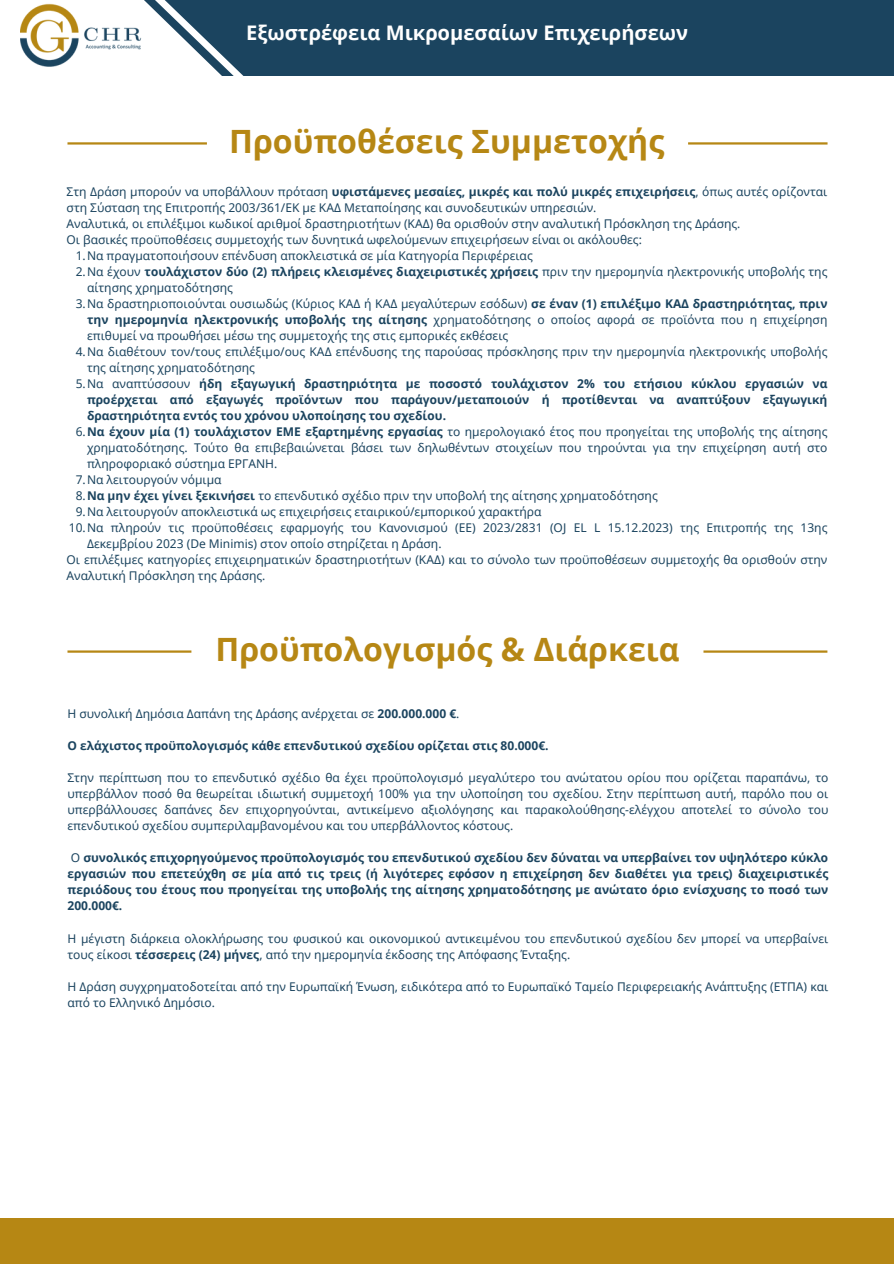
<style>
.page{position:relative;width:894px;height:1264px;background:#fff}
.page>*{position:absolute;margin:0;border:0;box-sizing:border-box;transform-origin:0 0}
.t1{font:700 32.1px "Noto Sans";color:#b68714}
.t2{font:700 20.1px "Noto Sans";color:#fff}
.t3{font:12px/16px "Noto Sans";color:#1b445f}
.t4{font:700 12px/16px "Noto Sans";color:#1b445f;text-align:justify}
.s1{font-weight:700}
.s2{font-weight:400}
</style>
<div class="page">
<div style="left:0;top:1217px;width:893px;height:46px;background:#b68714"></div>
<div style="left:29px;top:0;width:864px;height:76px;background:#1b445f"></div>
<svg style="left:20px;top:0;width:224px;height:145px"></svg>
<hr style="left:688px;top:142px;width:139px;height:2px;background:#b68714">
<hr style="left:67px;top:142px;width:140px;height:2px;background:#b68714">
<hr style="left:703px;top:650px;width:124px;height:2px;background:#b68714">
<hr style="left:67px;top:650px;width:124px;height:2px;background:#b68714">
<p class="t2" style="left:246px;top:19px;width:443px">Εξωστρέφεια Μικρομεσαίων Επιχειρήσεων</p>
<p class="t1" style="left:229px;top:119px;width:436px">Προϋποθέσεις Συμμετοχής</p>
<p class="t3" style="left:67px;top:183px;width:762px">Στη Δράση μπορούν να υποβάλλουν πρόταση <span class="s1">υφιστάμενες μεσαίες, μικρές και πολύ μικρές επιχειρήσεις</span>, όπως αυτές ορίζονται στη Σύσταση της Επιτροπής 2003/361/ΕΚ με ΚΑΔ Μεταποίησης και συνοδευτικών υπηρεσιών.</p>
<p class="t3" style="left:67px;top:215px;width:675px">Αναλυτικά, οι επιλέξιμοι κωδικοί αριθμοί δραστηριοτήτων (ΚΑΔ) θα ορισθούν στην αναλυτική Πρόσκληση της Δράσης.</p>
<h2 class="t3" style="left:67px;top:231px;width:576px">Οι βασικές προϋποθέσεις συμμετοχής των δυνητικά ωφελούμενων επιχειρήσεων είναι οι ακόλουθες:</h2>
<h1 class="t3" style="left:76px;top:247px;width:458px">1.Να πραγματοποιήσουν επένδυση αποκλειστικά σε μία Κατηγορία Περιφέρειας</h1>
<p class="t3" style="left:87px;top:263px;width:741px;text-indent:-11px">2.Να έχουν <span class="s1">τουλάχιστον δύο (2) πλήρεις κλεισμένες διαχειριστικές χρήσεις</span> πριν την ημερομηνία ηλεκτρονικής υποβολής της αίτησης χρηματοδότησης</p>
<p class="t3" style="left:87px;top:295px;width:741px;text-align:justify;text-indent:-11px">3.Να δραστηριοποιούνται ουσιωδώς (Κύριος ΚΑΔ ή ΚΑΔ μεγαλύτερων εσόδων) <span class="s1">σε έναν (1) επιλέξιμο ΚΑΔ δραστηριότητας, πριν την ημερομηνία ηλεκτρονικής υποβολής της αίτησης</span> χρηματοδότησης ο οποίος αφορά σε προϊόντα που η επιχείρηση επιθυμεί να προωθήσει μέσω της συμμετοχής της στις εμπορικές εκθέσεις</p>
<p class="t3" style="left:87px;top:343px;width:741px;text-indent:-11px">4.Να διαθέτουν τον/τους επιλέξιμο/ους ΚΑΔ επένδυσης της παρούσας πρόσκλησης πριν την ημερομηνία ηλεκτρονικής υποβολής της αίτησης χρηματοδότησης</p>
<p class="t4" style="left:87px;top:375px;width:741px;text-indent:-11px"><span class="s2">5.Να αναπτύσσουν</span> ήδη εξαγωγική δραστηριότητα με ποσοστό τουλάχιστον 2% του ετήσιου κύκλου εργασιών να προέρχεται από εξαγωγές προϊόντων που παράγουν/μεταποιούν ή προτίθενται να αναπτύξουν εξαγωγική δραστηριότητα εντός του χρόνου υλοποίησης του σχεδίου.</p>
<p class="t3" style="left:87px;top:423px;width:741px;text-align:justify;text-indent:-11px">6.<span class="s1">Να έχουν μία (1) τουλάχιστον ΕΜΕ εξαρτημένης εργασίας</span> το ημερολογιακό έτος που προηγείται της υποβολής της αίτησης χρηματοδότησης. Τούτο θα επιβεβαιώνεται βάσει των δηλωθέντων στοιχείων που τηρούνται για την επιχείρηση αυτή στο πληροφοριακό σύστημα ΕΡΓΑΝΗ.</p>
<p class="t3" style="left:76px;top:471px;width:147px">7.Να λειτουργούν νόμιμα</p>
<p class="t3" style="left:76px;top:487px;width:583px">8.<span class="s1">Να μην έχει γίνει ξεκινήσει</span> το επενδυτικό σχέδιο πριν την υποβολή της αίτησης χρηματοδότησης</p>
<p class="t3" style="left:76px;top:503px;width:467px">9.Να λειτουργούν αποκλειστικά ως επιχειρήσεις εταιρικού/εμπορικού χαρακτήρα</p>
<p class="t3" style="left:87px;top:519px;width:741px;text-indent:-18px">10.Να πληρούν τις προϋποθέσεις εφαρμογής του Κανονισμού (ΕΕ) 2023/2831 (OJ EL L 15.12.2023) της Επιτροπής της 13ης<br>Δεκεμβρίου 2023 (De Minimis) στον οποίο στηρίζεται η Δράση.</p>
<p class="t3" style="left:67px;top:551px;width:762px">Οι επιλέξιμες κατηγορίες επιχειρηματικών δραστηριοτήτων (ΚΑΔ) και το σύνολο των προϋποθέσεων συμμετοχής θα ορισθούν στην<br>Αναλυτική Πρόσκληση της Δράσης.</p>
<h1 class="t1" style="left:215px;top:627px;width:465px">Προϋπολογισμός &amp; Διάρκεια</h1>
<p class="t3" style="left:67px;top:705px;width:393px">Η συνολική Δημόσια Δαπάνη της Δράσης ανέρχεται σε <span class="s1">200.000.000 €</span>.</p>
<p class="t4" style="left:67px;top:737px;width:482px">Ο ελάχιστος προϋπολογισμός κάθε επενδυτικού σχεδίου ορίζεται στις 80.000€.</p>
<p class="t3" style="left:67px;top:769px;width:762px;text-align:justify">Στην περίπτωση που το επενδυτικό σχέδιο θα έχει προϋπολογισμό μεγαλύτερο του ανώτατου ορίου που ορίζεται παραπάνω, το υπερβάλλον ποσό θα θεωρείται ιδιωτική συμμετοχή 100% για την υλοποίηση του σχεδίου. Στην περίπτωση αυτή, παρόλο που οι υπερβάλλουσες δαπάνες δεν επιχορηγούνται, αντικείμενο αξιολόγησης και παρακολούθησης-ελέγχου αποτελεί το σύνολο του επενδυτικού σχεδίου συμπεριλαμβανομένου και του υπερβάλλοντος κόστους.</p>
<p class="t4" style="left:67px;top:849px;width:762px"><span class="s2">Ο</span> συνολικός επιχορηγούμενος προϋπολογισμός του επενδυτικού σχεδίου δεν δύναται να υπερβαίνει τον υψηλότερο κύκλο εργασιών που επετεύχθη σε μία από τις τρεις (ή λιγότερες εφόσον η επιχείρηση δεν διαθέτει για τρεις) διαχειριστικές περιόδους του έτους που προηγείται της υποβολής της αίτησης χρηματοδότησης με ανώτατο όριο ενίσχυσης το ποσό των 200.000€.</p>
<p class="t3" style="left:67px;top:929px;width:762px">Η μέγιστη διάρκεια ολοκλήρωσης του φυσικού και οικονομικού αντικειμένου του επενδυτικού σχεδίου δεν μπορεί να υπερβαίνει τους είκοσι <span class="s1">τέσσερεις (24) μήνες</span>, από την ημερομηνία έκδοσης της Απόφασης Ένταξης.</p>
<p class="t3" style="left:67px;top:977px;width:762px">Η Δράση συγχρηματοδοτείται από την Ευρωπαϊκή Ένωση, ειδικότερα από το Ευρωπαϊκό Ταμείο Περιφερειακής Ανάπτυξης (ΕΤΠΑ) και από το Ελληνικό Δημόσιo.</p>
</div>
